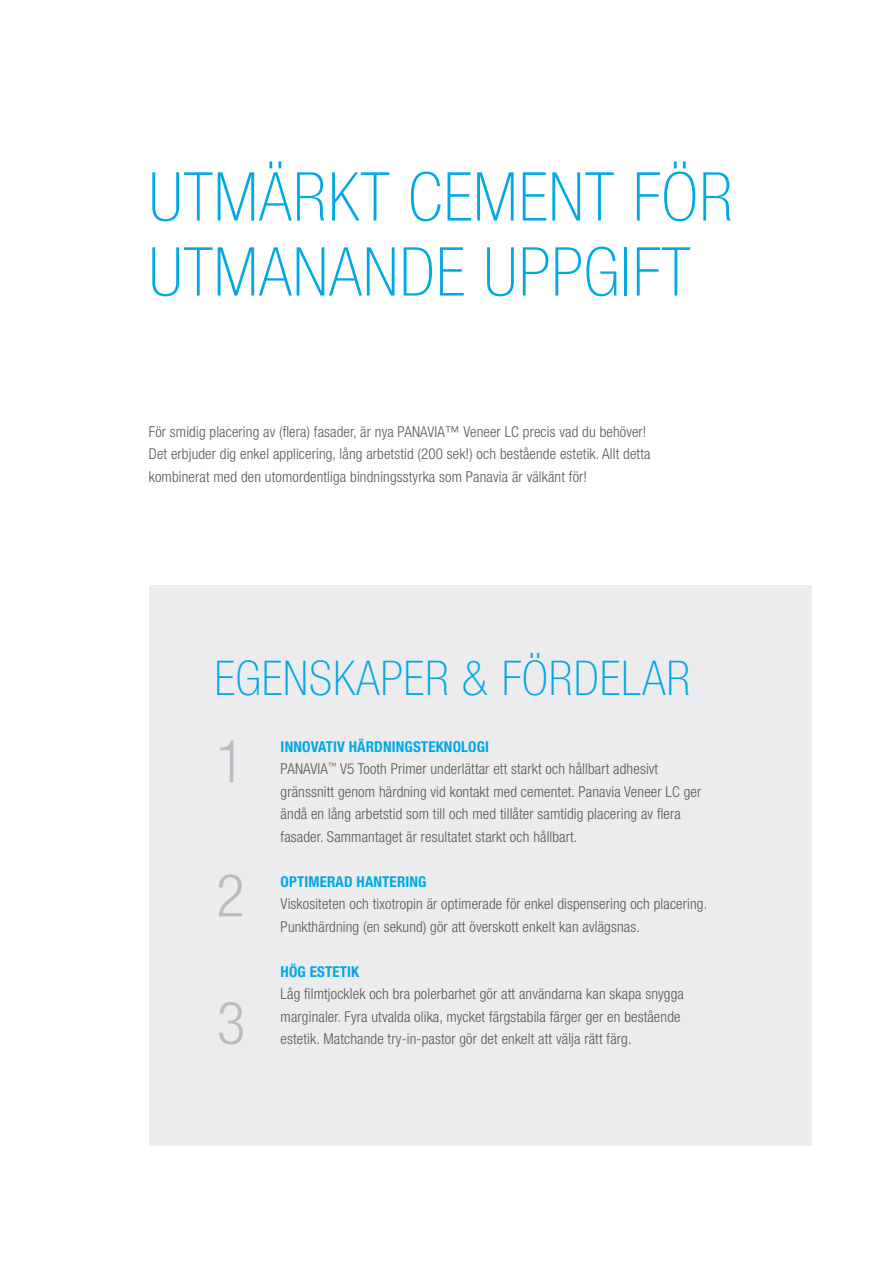
<style>
.page{position:relative;width:893px;height:1263px;background:#fff}
.page>*{position:absolute;margin:0;border:0;box-sizing:border-box;transform-origin:0 0}
.t1{font:100 condensed 67.5px/75px "Helvetica Neue LT Std";letter-spacing:.02em;color:#00a8e4}
.t2{font:100 condensed 48px "Helvetica Neue LT Std";letter-spacing:.02em;color:#00a8e4}
.t3{font:300 condensed 15px/22.5px "Helvetica Neue LT Std";letter-spacing:.01em;color:#57585a}
.t4{font:700 condensed 15px "Helvetica Neue LT Std";letter-spacing:.01em;color:#00a8e4}
.s1{font-weight:700;color:#00a8e4}
</style>
<div class="page">
<div style="left:149px;top:585px;width:663px;height:561px;background:#ececee"></div>
<svg style="left:220px;top:740px;width:13px;height:42px"></svg>
<svg style="left:219px;top:874px;width:23px;height:42px"></svg>
<svg style="left:219px;top:1002px;width:24px;height:42px"></svg>
<h1 class="t1" style="left:149px;top:159px;width:586px">UTMÄRKT CEMENT FÖR<br>UTMANANDE UPPGIFT</h1>
<p class="t3" style="left:149px;top:420px;width:503px">För smidig placering av (flera) fasader, är nya PANAVIA™ Veneer LC precis vad du behöver!<br>Det erbjuder dig enkel applicering, lång arbetstid (200 sek!) och bestående estetik. Allt detta kombinerat med den utomordentliga bindningsstyrka som Panavia är välkänt för!</p>
<h2 class="t2" style="left:215px;top:651px;width:478px">EGENSKAPER &amp; FÖRDELAR</h2>
<p class="t3" style="left:281px;top:735px;width:422px"><span class="s1">INNOVATIV HÄRDNINGSTEKNOLOGI<br></span>PANAVIA<sup>™</sup> V5 Tooth Primer underlättar ett starkt och hållbart adhesivt gränssnitt genom härdning vid kontakt med cementet. Panavia Veneer LC ger ändå en lång arbetstid som till och med tillåter samtidig placering av flera fasader. Sammantaget är resultatet starkt och hållbart.</p>
<p class="t4" style="left:281px;top:872px;width:147px">OPTIMERAD HANTERING</p>
<p class="t3" style="left:281px;top:892px;width:428px">Viskositeten och tixotropin är optimerade för enkel dispensering och placering.<br>Punkthärdning (en sekund) gör att överskott enkelt kan avlägsnas.</p>
<p class="t4" style="left:281px;top:962px;width:80px">HÖG ESTETIK</p>
<p class="t3" style="left:281px;top:982px;width:405px">Låg filmtjocklek och bra polerbarhet gör att användarna kan skapa snygga marginaler. Fyra utvalda olika, mycket färgstabila färger ger en bestående estetik. Matchande try-in-pastor gör det enkelt att välja rätt färg.</p>
</div>
